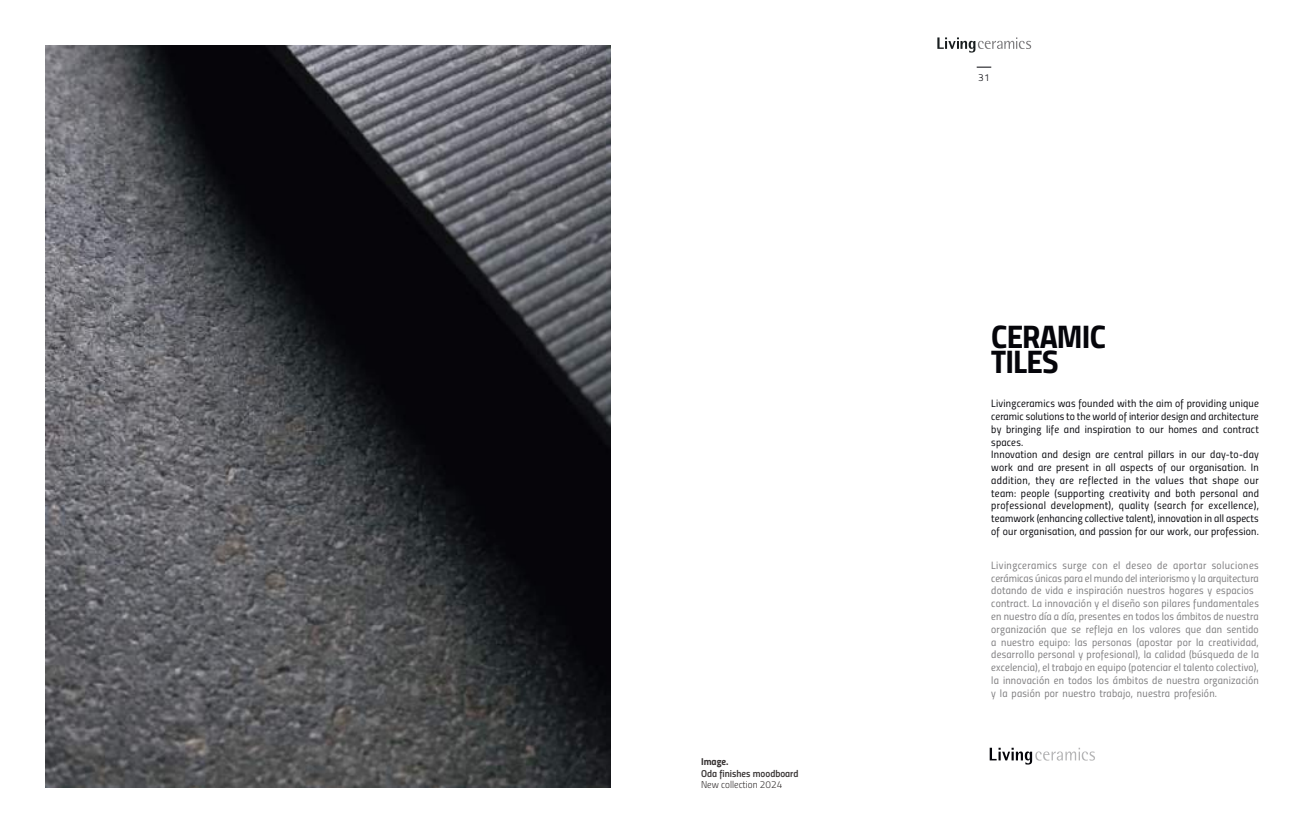
<style>
.page{position:relative;width:1312px;height:833px;background:#fff}
.page>*{position:absolute;margin:0;border:0;box-sizing:border-box;transform-origin:0 0}
.t1{font:32.75px/25px "Titillium Bold Upright";letter-spacing:-.025em;color:#05050a}
.t2{font:10.62px/12.8px "Titillium Regular Upright";letter-spacing:.02em;color:#7d7c7e}
.t3{font:10.62px/12.8px "Titillium Regular Upright";letter-spacing:.02em;color:#05050a}
.t4{font:10px "Titillium Semibold Upright";color:#393535}
.t5{font:10px "Titillium Light Upright";color:#393535}
.t6{font:10px "Titillium Bold Upright";color:#393535}
.t7{font:10px "Titillium Light Upright";color:#05050a}
</style>
<div class="page">
<svg style="left:976px;top:67px;width:15px;height:1px"></svg>
<img style="left:45px;top:45px;width:566px;height:743px">
<svg style="left:937px;top:37px;width:93px;height:16px"></svg>
<svg style="left:989px;top:747px;width:105px;height:17px"></svg>
<p class="t6" style="left:701px;top:754px;width:29px">Image.</p>
<p class="t4" style="left:701px;top:765px;width:99px">Oda finishes moodboard</p>
<p class="t5" style="left:701px;top:777px;width:83px">New collection 2024</p>
<p class="t7" style="left:977px;top:70px;width:13px">31</p>
<h1 class="t1" style="left:991px;top:322px;width:116px">CERAMIC<br>TILES</h1>
<p class="t3" style="left:991px;top:396px;width:269px">Livingceramics was founded with the aim of providing unique ceramic solutions to the world of interior design and architecture by bringing life and inspiration to our homes and contract spaces.<br>Innovation and design are central pillars in our day-to-day work and are present in all aspects of our organisation. In addition, they are reflected in the values that shape our team: people (supporting creativity and both personal and professional development), quality (search for excellence), teamwork (enhancing collective talent), innovation in all aspects of our organisation, and passion for our work, our profession.</p>
<p class="t2" style="left:991px;top:558px;width:269px">Livingceramics surge con el deseo de aportar soluciones cerámicas únicas para el mundo del interiorismo y la arquitectura dotando de vida e inspiración nuestros hogares y espacios contract. La innovación y el diseño son pilares fundamentales en nuestro día a día, presentes en todos los ámbitos de nuestra organización que se refleja en los valores que dan sentido a nuestro equipo: las personas (apostar por la creatividad, desarrollo personal y profesional), la calidad (búsqueda de la excelencia), el trabajo en equipo (potenciar el talento colectivo), la innovación en todos los ámbitos de nuestra organización y la pasión por nuestro trabajo, nuestra profesión.</p>
</div>
